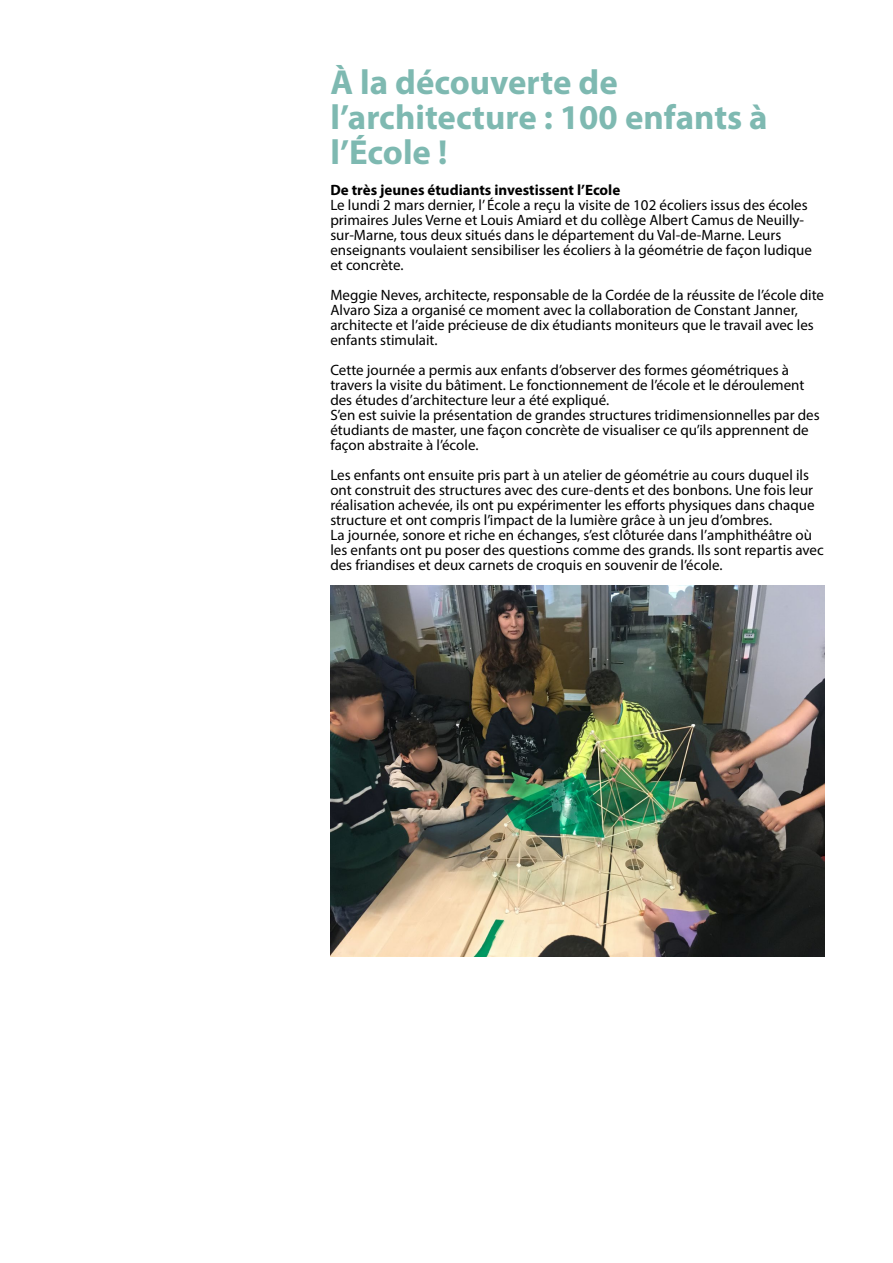
<style>
.page{position:relative;width:893px;height:1263px;background:#fff}
.page>*{position:absolute;margin:0;border:0;box-sizing:border-box;transform-origin:0 0}
.t1{font:700 34.8px/34.8px "Myriad Pro";color:#7eb9b1}
.t2{font:15px/15px "Myriad Pro";color:#000}
.t3{font:700 15px "Myriad Pro";color:#000}
</style>
<div class="page">
<img style="left:330px;top:585px;width:495px;height:371px">
<h1 class="t1" style="left:330px;top:64px;width:439px">À la découverte de l’architecture : 100 enfants à l’École !</h1>
<p class="t3" style="left:330px;top:181px;width:291px">De très jeunes étudiants investissent l’Ecole</p>
<p class="t2" style="left:330px;top:198px;width:483px">Le lundi 2 mars dernier, l’ École a reçu la visite de 102 écoliers issus des écoles primaires Jules Verne et Louis Amiard et du collège Albert Camus de Neuilly&shy;sur-Marne, tous deux situés dans le département du Val-de-Marne. Leurs enseignants voulaient sensibiliser les écoliers à la géométrie de façon ludique et concrète.</p>
<p class="t2" style="left:330px;top:288px;width:495px">Meggie Neves, architecte, responsable de la Cordée de la réussite de l’école dite Alvaro Siza a organisé ce moment avec la collaboration de Constant Janner, architecte et l’aide précieuse de dix étudiants moniteurs que le travail avec les enfants stimulait.</p>
<p class="t2" style="left:330px;top:363px;width:491px">Cette journée a permis aux enfants d’observer des formes géométriques à travers la visite du bâtiment. Le fonctionnement de l’école et le déroulement des études d’architecture leur a été expliqué.<br>S’en est suivie la présentation de grandes structures tridimensionnelles par des étudiants de master, une façon concrète de visualiser ce qu’ils apprennent de façon abstraite à l’école.</p>
<p class="t2" style="left:330px;top:468px;width:495px">Les enfants ont ensuite pris part à un atelier de géométrie au cours duquel ils ont construit des structures avec des cure-dents et des bonbons. Une fois leur réalisation achevée, ils ont pu expérimenter les efforts physiques dans chaque structure et ont compris l’impact de la lumière grâce à un jeu d’ombres.<br>La journée, sonore et riche en échanges, s’est clôturée dans l’amphithéâtre où les enfants ont pu poser des questions comme des grands. Ils sont repartis avec des friandises et deux carnets de croquis en souvenir de l’école.</p>
</div>
